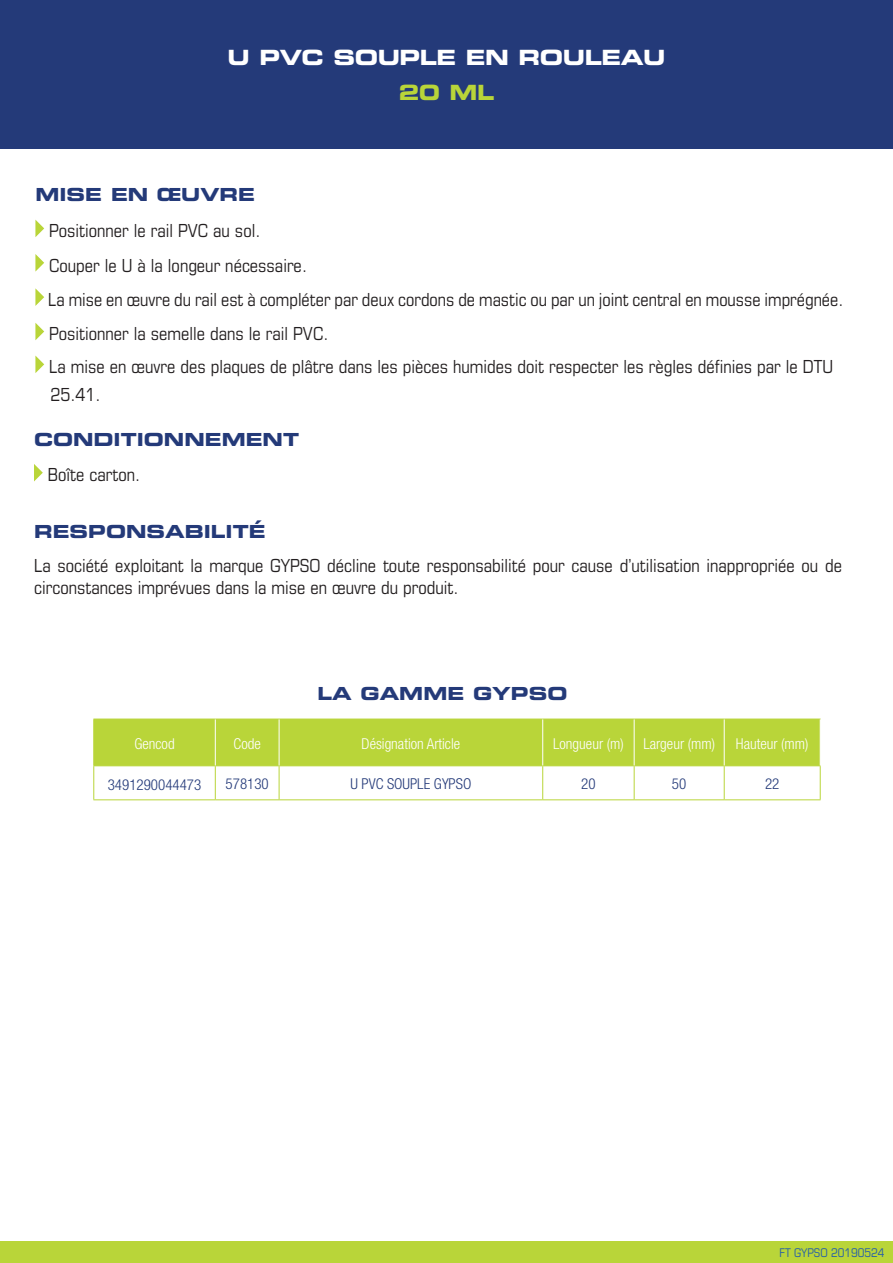
<style>
.page{position:relative;width:893px;height:1263px;background:#fff}
.page>*{position:absolute;margin:0;border:0;box-sizing:border-box;transform-origin:0 0}
.t1{font:21px "Eurostile Bold Extended Two";letter-spacing:-.02em;color:#fff}
.t2{font:21px "Eurostile Bold Extended Two";color:#b9d539}
.t3{font:condensed 18px/21.6px "Eurostile";color:#231f20}
.t4{font:18px "Eurostile Bold Extended Two";color:#243a79}
.t5{font:300 condensed 15px "Helvetica Neue";color:#fff}
.t6{font:300 condensed 15px "Helvetica Neue";color:#243a79}
.t7{font:condensed 12px "Eurostile";color:#235caa}
</style>
<div class="page">
<div style="left:0;top:0;width:893px;height:149px;background:#243a79"></div>
<div style="left:0;top:1242px;width:893px;height:21px;background:#b9d539"></div>
<svg style="left:35px;top:220px;width:9px;height:17px"></svg>
<svg style="left:35px;top:254px;width:9px;height:18px"></svg>
<svg style="left:35px;top:288px;width:9px;height:18px"></svg>
<svg style="left:35px;top:323px;width:9px;height:17px"></svg>
<svg style="left:35px;top:356px;width:9px;height:17px"></svg>
<svg style="left:34px;top:464px;width:9px;height:17px"></svg>
<div style="left:94px;top:720px;width:726px;height:45px;background:#b9d539"></div>
<hr style="left:93px;top:719px;width:122px;height:1px;background:#b9d539">
<hr style="left:93px;top:719px;width:1px;height:46px;background:#b9d539">
<hr style="left:215px;top:719px;width:64px;height:1px;background:#b9d539">
<hr style="left:279px;top:719px;width:264px;height:1px;background:#b9d539">
<hr style="left:543px;top:719px;width:91px;height:1px;background:#b9d539">
<hr style="left:634px;top:719px;width:90px;height:1px;background:#b9d539">
<hr style="left:724px;top:719px;width:97px;height:1px;background:#b9d539">
<hr style="left:93px;top:765px;width:122px;height:1px;background:#b9d539">
<hr style="left:93px;top:766px;width:1px;height:33px;background:#b9d539">
<hr style="left:215px;top:765px;width:64px;height:1px;background:#b9d539">
<hr style="left:215px;top:766px;width:1px;height:33px;background:#b9d539">
<hr style="left:279px;top:765px;width:264px;height:1px;background:#b9d539">
<hr style="left:279px;top:766px;width:1px;height:33px;background:#b9d539">
<hr style="left:543px;top:765px;width:91px;height:1px;background:#b9d539">
<hr style="left:542px;top:766px;width:1px;height:33px;background:#b9d539">
<hr style="left:634px;top:765px;width:90px;height:1px;background:#b9d539">
<hr style="left:634px;top:766px;width:1px;height:33px;background:#b9d539">
<hr style="left:724px;top:765px;width:97px;height:1px;background:#b9d539">
<hr style="left:724px;top:766px;width:1px;height:33px;background:#b9d539">
<hr style="left:820px;top:766px;width:1px;height:33px;background:#b9d539">
<hr style="left:93px;top:799px;width:122px;height:1px;background:#b9d539">
<hr style="left:215px;top:799px;width:64px;height:1px;background:#b9d539">
<hr style="left:279px;top:799px;width:264px;height:1px;background:#b9d539">
<hr style="left:543px;top:799px;width:91px;height:1px;background:#b9d539">
<hr style="left:634px;top:799px;width:90px;height:1px;background:#b9d539">
<hr style="left:724px;top:799px;width:97px;height:1px;background:#b9d539">
<hr style="left:215px;top:719px;width:1px;height:46px;background:#fff">
<hr style="left:279px;top:719px;width:1px;height:46px;background:#fff">
<hr style="left:542px;top:719px;width:1px;height:46px;background:#fff">
<hr style="left:634px;top:719px;width:1px;height:46px;background:#fff">
<hr style="left:724px;top:719px;width:1px;height:46px;background:#fff">
<hr style="left:820px;top:719px;width:1px;height:46px;background:#fff">
<p class="t1" style="left:228px;top:43px;width:439px">U PVC SOUPLE EN ROULEAU</p>
<p class="t2" style="left:399px;top:78px;width:97px">20 ML</p>
<p class="t4" style="left:35px;top:182px;width:221px">MISE EN ŒUVRE</p>
<p class="t3" style="left:49px;top:220px;width:213px">Positionner le rail PVC au sol.</p>
<p class="t3" style="left:49px;top:254px;width:259px">Couper le U à la longeur nécessaire.</p>
<p class="t3" style="left:48px;top:288px;width:797px">La mise en œuvre du rail est à compléter par deux cordons de mastic ou par un joint central en mousse imprégnée.</p>
<p class="t3" style="left:49px;top:323px;width:281px">Positionner la semelle dans le rail PVC.</p>
<p class="t3" style="left:49px;top:356px;width:785px">La mise en œuvre des plaques de plâtre dans les pièces humides doit respecter les règles définies par le DTU</p>
<p class="t3" style="left:50px;top:383px;width:52px">25.41.</p>
<p class="t4" style="left:34px;top:426px;width:266px">CONDITIONNEMENT</p>
<p class="t3" style="left:48px;top:464px;width:94px">Boîte carton.</p>
<p class="t4" style="left:34px;top:519px;width:233px">RESPONSABILITÉ</p>
<p class="t3" style="left:34px;top:555px;width:809px">La société exploitant la marque GYPSO décline toute responsabilité pour cause d’utilisation inappropriée ou de circonstances imprévues dans la mise en œuvre du produit.</p>
<p class="t4" style="left:317px;top:681px;width:251px">LA GAMME GYPSO</p>
<p class="t5" style="left:134px;top:735px;width:42px">Gencod</p>
<p class="t5" style="left:234px;top:735px;width:29px">Code</p>
<p class="t5" style="left:362px;top:735px;width:100px">Désignation Article</p>
<p class="t5" style="left:553px;top:735px;width:72px">Longueur (m)</p>
<p class="t5" style="left:643px;top:735px;width:73px">Largeur (mm)</p>
<p class="t5" style="left:736px;top:735px;width:74px">Hauteur (mm)</p>
<p class="t6" style="left:108px;top:776px;width:95px">3491290044473</p>
<p class="t6" style="left:226px;top:775px;width:45px">578130</p>
<p class="t6" style="left:350px;top:775px;width:122px">U PVC SOUPLE GYPSO</p>
<p class="t6" style="left:581px;top:775px;width:16px">20</p>
<p class="t6" style="left:672px;top:775px;width:16px">50</p>
<p class="t6" style="left:765px;top:775px;width:16px">22</p>
<p class="t7" style="left:779px;top:1245px;width:106px">FT GYPSO 20190524</p>
</div>
